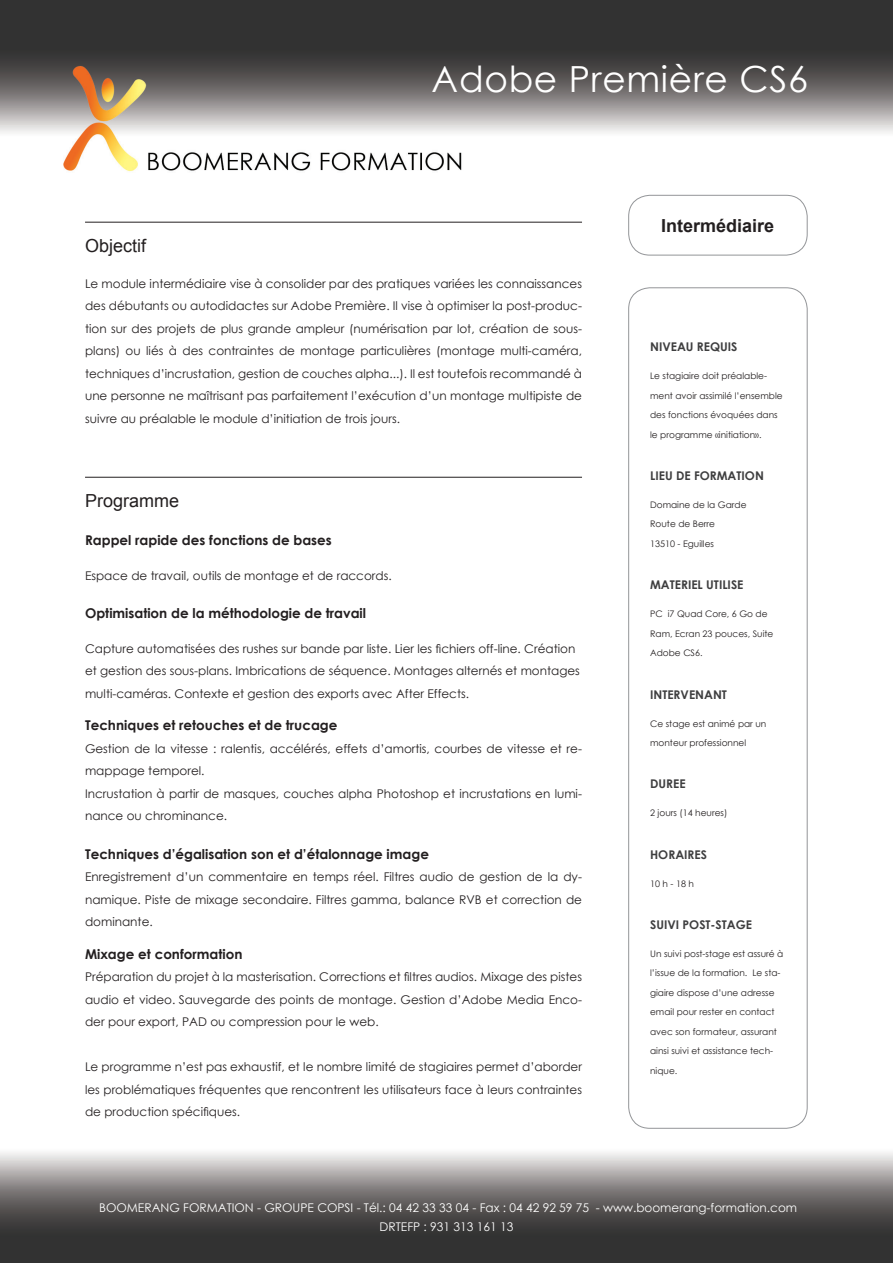
<style>
.page{position:relative;width:893px;height:1263px;background:#fff}
.page>*{position:absolute;margin:0;border:0;box-sizing:border-box;transform-origin:0 0}
.t1{font:36px "Century Gothic";letter-spacing:.02em;color:#fff}
.t2{font:18px "Arial";color:#231f20}
.t3{font:700 18px "Arial";color:#231f20}
.t4{font:700 13.5px "Century Gothic";color:#231f20}
.t5{font:12px/22.5px "Century Gothic";color:#231f20;text-align:justify}
.t6{font:12px/19px "Century Gothic";color:#fff;text-align:center}
.t7{font:700 12px "Century Gothic";color:#3e3e3f}
.t8{font:9px/19.5px "Century Gothic";color:#231f20}
</style>
<div class="page">
<img style="left:0;top:0;width:893px;height:1263px">
<div style="left:628px;top:288px;width:179px;height:840px;border:1px solid #939598;border-radius:21px"></div>
<hr style="left:85px;top:222px;width:497px;height:1px;background:#231f20">
<hr style="left:85px;top:477px;width:497px;height:1px;background:#231f20">
<div style="left:629px;top:195px;width:178px;height:60px;background:#fff;border-radius:21px"></div>
<div style="left:628px;top:195px;width:179px;height:60px;border:1px solid #939598;border-radius:21px"></div>
<h1 class="t1" style="left:432px;top:54px;width:378px">Adobe Première CS6</h1>
<h2 class="t2" style="left:85px;top:234px;width:63px">Objectif</h2>
<p class="t5" style="left:85px;top:272px;width:498px">Le module intermédiaire vise à consolider par des pratiques variées les connaissances des débutants ou autodidactes sur Adobe Première. Il vise à optimiser la post-produc&shy;tion sur des projets de plus grande ampleur (numérisation par lot, création de sous&shy;plans) ou liés à des contraintes de montage particulières (montage multi-caméra, techniques d’incrustation, gestion de couches alpha...). Il est toutefois recommandé à une personne ne maîtrisant pas parfaitement l’exécution d’un montage multipiste de suivre au préalable le module d’initiation de trois jours.</p>
<h2 class="t2" style="left:85px;top:489px;width:96px">Programme</h2>
<p class="t4" style="left:85px;top:530px;width:248px">Rappel rapide des fonctions de bases</p>
<p class="t5" style="left:85px;top:564px;width:308px">Espace de travail, outils de montage et de raccords.</p>
<p class="t4" style="left:85px;top:602px;width:283px">Optimisation de la méthodologie de travail</p>
<p class="t5" style="left:85px;top:637px;width:496px;text-align:left">Capture automatisées des rushes sur bande par liste. Lier les fichiers off-line. Création et gestion des sous-plans. Imbrications de séquence. Montages alternés et montages multi-caméras. Contexte et gestion des exports avec After Effects.</p>
<p class="t4" style="left:85px;top:715px;width:254px">Techniques et retouches et de trucage</p>
<p class="t5" style="left:85px;top:737px;width:498px;text-align:left">Gestion de la vitesse : ralentis, accélérés, effets d’amortis, courbes de vitesse et re&shy;mappage temporel.<br>Incrustation à partir de masques, couches alpha Photoshop et incrustations en lumi&shy;nance ou chrominance.</p>
<p class="t4" style="left:85px;top:844px;width:345px">Techniques d’égalisation son et d’étalonnage image</p>
<p class="t5" style="left:85px;top:866px;width:498px">Enregistrement d’un commentaire en temps réel. Filtres audio de gestion de la dy&shy;namique. Piste de mixage secondaire. Filtres gamma, balance RVB et correction de dominante.</p>
<p class="t4" style="left:85px;top:944px;width:159px">Mixage et conformation</p>
<p class="t5" style="left:85px;top:965px;width:498px">Préparation du projet à la masterisation. Corrections et filtres audios. Mixage des pistes audio et video. Sauvegarde des points de montage. Gestion d’Adobe Media Enco&shy;der pour export, PAD ou compression pour le web.</p>
<p class="t5" style="left:85px;top:1055px;width:498px">Le programme n’est pas exhaustif, et le nombre limité de stagiaires permet d’aborder les problématiques fréquentes que rencontrent les utilisateurs face à leurs contraintes de production spécifiques.</p>
<h2 class="t3" style="left:661px;top:213px;width:115px">Intermédiaire</h2>
<p class="t7" style="left:650px;top:338px;width:89px">Niveau requis</p>
<p class="t8" style="left:650px;top:366px;width:134px">Le stagiaire doit préalable&shy;ment avoir assimilé l’ensemble des fonctions évoquées dans le programme «initiation».</p>
<p class="t7" style="left:650px;top:466px;width:12px">LIEU</p>
<p class="t7" style="left:676px;top:466px;width:89px">DE FORMATION</p>
<p class="t8" style="left:650px;top:495px;width:98px">Domaine de la Garde<br>Route de Berre<br>13510 - Eguilles</p>
<p class="t7" style="left:650px;top:576px;width:32px">MATERIE</p>
<p class="t7" style="left:698px;top:576px;width:36px">L UTILISE</p>
<p class="t8" style="left:650px;top:604px;width:125px">PC i7 Quad Core, 6 Go de<br>Ram, Ecran 23 pouces, Suite<br>Adobe CS6.</p>
<p class="t7" style="left:650px;top:685px;width:25px">INTERVE</p>
<p class="t7" style="left:695px;top:685px;width:33px">NANT</p>
<p class="t8" style="left:650px;top:713px;width:118px">Ce stage est animé par un monteur professionnel</p>
<p class="t7" style="left:650px;top:775px;width:16px">DUREE</p>
<p class="t8" style="left:650px;top:803px;width:79px">2 jours (14 heures)</p>
<p class="t7" style="left:650px;top:845px;width:26px">HORAIRES</p>
<p class="t8" style="left:650px;top:873px;width:45px">10 h - 18 h</p>
<p class="t7" style="left:650px;top:915px;width:7px">SUIVI</p>
<p class="t7" style="left:682px;top:915px;width:70px">POST-STAGE</p>
<p class="t8" style="left:650px;top:944px;width:135px">Un suivi post-stage est assuré à l’issue de la formation. Le sta&shy;giaire dispose d’une adresse email pour rester en contact avec son formateur, assurant ainsi suivi et assistance tech&shy;nique.</p>
<p class="t6" style="left:99px;top:1198px;width:699px">BOOMERANG FORMATION - GROUPE COPSI - Tél.: 04 42 33 33 04 - Fax : 04 42 92 59 75 - www.boomerang-formation.com<br>DRTEFP : 931 313 161 13</p>
</div>
